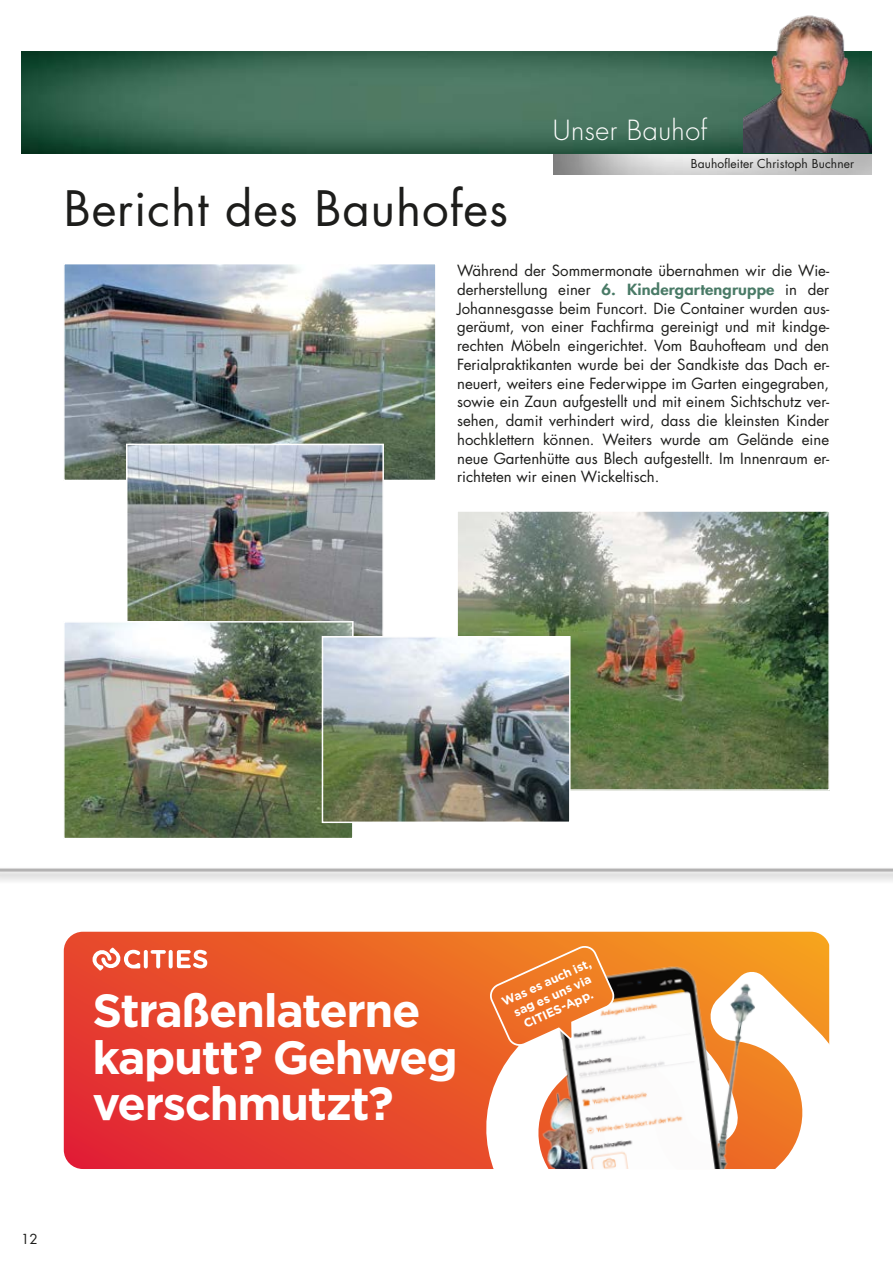
<style>
.page{position:relative;width:893px;height:1263px;background:#fff}
.page>*{position:absolute;margin:0;border:0;box-sizing:border-box;transform-origin:0 0}
.t1{font:47.55px "Futura LT Pro";letter-spacing:.02em;color:#1d1d1b}
.t2{font:700 46.5px/46.5px "Gotham";letter-spacing:-.03em;color:#fff}
.t3{font:300 27px "Futura LT Pro";letter-spacing:.02em;color:#fff}
.t4{font:15px/18.8px "Futura LT Pro";color:#1d1d1b;text-align:justify}
.t5{font:13.5px "Futura LT Pro";color:#1d1d1b}
.t6{font:700 12.15px/14.5px "Gotham";color:#fff;text-align:center}
.t7{font:12px "Futura LT Pro";letter-spacing:.01em;color:#1d1d1b}
.s1{font-weight:800;color:#497a66}
</style>
<div class="page">
<img style="left:553px;top:153px;width:319px;height:21px">
<img style="left:21px;top:51px;width:722px;height:102px">
<img style="left:743px;top:15px;width:129px;height:138px">
<div style="left:0;top:865px;width:893px;height:19px;background:#1d1d1b;opacity:.4"></div>
<hr style="left:0;top:868px;width:893px;height:3px;background:#b3b2b2">
<svg style="left:64px;top:932px;width:765px;height:237px;background:#e84f2b"></svg>
<svg style="left:473px;top:990px;width:16px;height:179px;background:#ea5f2d"></svg>
<svg style="left:773px;top:970px;width:56px;height:199px"></svg>
<svg style="left:91px;top:947px;width:49px;height:24px"></svg>
<svg style="left:144px;top:950px;width:4px;height:18px"></svg>
<svg style="left:151px;top:950px;width:15px;height:18px"></svg>
<svg style="left:169px;top:950px;width:4px;height:18px"></svg>
<svg style="left:177px;top:950px;width:30px;height:18px"></svg>
<img style="left:726px;top:966px;width:47px;height:203px">
<img style="left:615px;top:960px;width:111px;height:209px">
<svg style="left:489px;top:945px;width:126px;height:224px"></svg>
<img style="left:66px;top:266px;width:368px;height:212px">
<div style="left:63px;top:263px;width:374px;height:218px;border:2px solid #fff"></div>
<img style="left:129px;top:447px;width:252px;height:187px">
<div style="left:126px;top:444px;width:258px;height:193px;border:2px solid #fff"></div>
<img style="left:66px;top:624px;width:285px;height:212px">
<div style="left:63px;top:621px;width:291px;height:218px;border:2px solid #fff"></div>
<img style="left:459px;top:513px;width:368px;height:275px">
<div style="left:456px;top:510px;width:374px;height:281px;border:2px solid #fff"></div>
<img style="left:325px;top:639px;width:243px;height:181px">
<div style="left:322px;top:636px;width:249px;height:187px;border:2px solid #fff"></div>
<h3 class="t3" style="left:553px;top:113px;width:156px">Unser Bauhof</h3>
<p class="t7" style="left:691px;top:156px;width:165px">Bauhofleiter Christoph Buchner</p>
<h1 class="t1" style="left:64px;top:176px;width:446px">Bericht des Bauhofes</h1>
<p class="t4" style="left:457px;top:261px;width:374px">Während der Sommermonate übernahmen wir die Wie&shy;derherstellung einer <span class="s1">6. Kindergartengruppe</span> in der Johannesgasse beim Funcort. Die Container wurden aus&shy;geräumt, von einer Fachfirma gereinigt und mit kindge&shy;rechten Möbeln eingerichtet. Vom Bauhofteam und den Ferialpraktikanten wurde bei der Sandkiste das Dach er&shy;neuert, weiters eine Federwippe im Garten eingegraben, sowie ein Zaun aufgestellt und mit einem Sichtschutz ver&shy;sehen, damit verhindert wird, dass die kleinsten Kinder hochklettern können. Weiters wurde am Gelände eine neue Gartenhütte aus Blech aufgestellt. Im Innenraum er&shy;richteten wir einen Wickeltisch.</p>
<p class="t5" style="left:21px;top:1230px;width:18px">12</p>
<h2 class="t2" style="left:92px;top:987px;width:367px">Straßenlaterne kaputt? Gehweg verschmutzt?</h2>
<p class="t6" style="left:499px;top:995px;width:98px;rotate:-24deg">Was es auch ist, sag es uns via<br>CITIES-App.</p>
</div>
